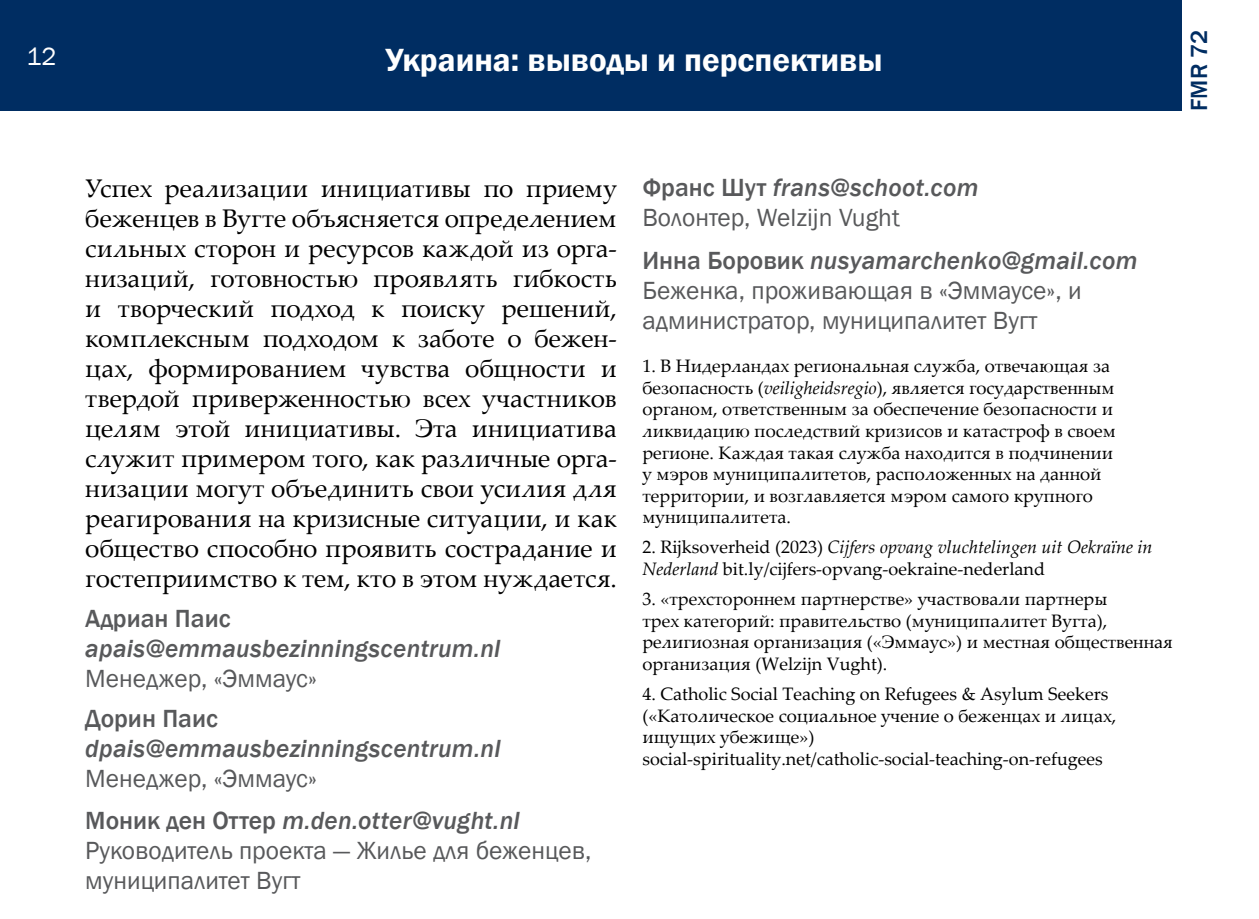
<style>
.page{position:relative;width:1259px;height:919px;background:#fff}
.page>*{position:absolute;margin:0;border:0;box-sizing:border-box;transform-origin:0 0}
.t1{font:600 33px "Franklin Gothic";color:#fff}
.t2{font:25.5px/30px "Palatino Linotype";letter-spacing:.005em;color:#000;text-align:justify}
.t3{font:25.5px/30px "Franklin Gothic";color:#58595b}
.t4{font:italic 500 25.5px/42.9px "Franklin Gothic";letter-spacing:.01em;color:#58595b}
.t5{font:500 25.5px "Franklin Gothic";color:#58595b}
.t6{font:25.5px "Franklin Gothic";color:#fff}
.t7{font:500 24px "Franklin Gothic";color:#002d62}
.t8{font:18px/21.6px "Palatino Linotype";color:#000}
.s1{font-weight:400;font-style:normal}
.s2{font-style:normal}
.s3{font-weight:500}
.s4{font-weight:500;font-style:italic}
.s5{font-style:italic}
</style>
<div class="page">
<div style="left:0;top:0;width:1182px;height:111px;background:#002d62"></div>
<h2 class="t6" style="left:27px;top:41px;width:31px">12</h2>
<h1 class="t1" style="left:386px;top:40px;width:498px">Украина: выводы и перспективы</h1>
<h3 class="t7" style="left:1184px;top:111px;width:82px;rotate:-90deg">FMR 72</h3>
<p class="t2" style="left:85px;top:173px;width:533px">Успех реализации инициативы по приему беженцев в Вугте объясняется определением сильных сторон и ресурсов каждой из орга&shy;низаций, готовностью проявлять гибкость и творческий подход к поиску решений, комплексным подходом к заботе о бежен&shy;цах, формированием чувства общности и твердой приверженностью всех участников целям этой инициативы. Эта инициатива служит примером того, как различные орга&shy;низации могут объединить свои усилия для реагирования на кризисные ситуации, и как общество способно проявить сострадание и гостеприимство к тем, кто в этом нуждается.</p>
<h2 class="t5" style="left:85px;top:603px;width:147px">Адриан Паис</h2>
<h2 class="t4" style="left:85px;top:627px;width:417px">apais@emmausbezinningscentrum.nl</h2>
<h2 class="t3" style="left:85px;top:664px;width:233px">Менеджер, «Эммаус»</h2>
<h2 class="t5" style="left:85px;top:702px;width:134px">Дорин Паис</h2>
<h2 class="t4" style="left:85px;top:727px;width:417px">dpais@emmausbezinningscentrum.nl</h2>
<h2 class="t4" style="left:85px;top:757px;width:436px"><span class="s1">Менеджер, «Эммаус»<br></span><span class="s2">Моник ден Оттер</span> m.den.otter@vught.nl</h2>
<h2 class="t3" style="left:85px;top:836px;width:507px">Руководитель проекта — Жилье для беженцев, муниципалитет Вугт</h2>
<h2 class="t3" style="left:642px;top:173px;width:338px"><span class="s3">Франс Шут</span> <span class="s4">frans@schoot.com<br></span>Волонтер, Welzijn Vught</h2>
<h2 class="t3" style="left:642px;top:246px;width:496px"><span class="s3">Инна Боровик</span> <span class="s4">nusyamarchenko@gmail.com<br></span>Беженка, проживающая в «Эммаусе», и администратор, муниципалитет Вугт</h2>
<p class="t8" style="left:642px;top:354px;width:475px">1. В Нидерландах региональная служба, отвечающая за безопасность (<span class="s5">veiligheidsregio</span>), является государственным органом, ответственным за обеспечение безопасности и ликвидацию последствий кризисов и катастроф в своем регионе. Каждая такая служба находится в подчинении у мэров муниципалитетов, расположенных на данной территории, и возглавляется мэром самого крупного муниципалитета.</p>
<p class="t8" style="left:642px;top:536px;width:512px">2. Rijksoverheid (2023) <span class="s5">Cijfers opvang vluchtelingen uit Oekraïne in<br>Nederland</span> bit.ly/cijfers-opvang-oekraine-nederland</p>
<p class="t8" style="left:642px;top:587px;width:532px">3. «трехстороннем партнерстве» участвовали партнеры<br>трех категорий: правительство (муниципалитет Вугта), религиозная организация («Эммаус») и местная общественная организация (Welzijn Vught).</p>
<p class="t8" style="left:642px;top:682px;width:475px">4. Catholic Social Teaching on Refugees &amp; Asylum Seekers («Католическое социальное учение о беженцах и лицах, ищущих убежище») social-spirituality.net/catholic-social-teaching-on-refugees</p>
</div>
